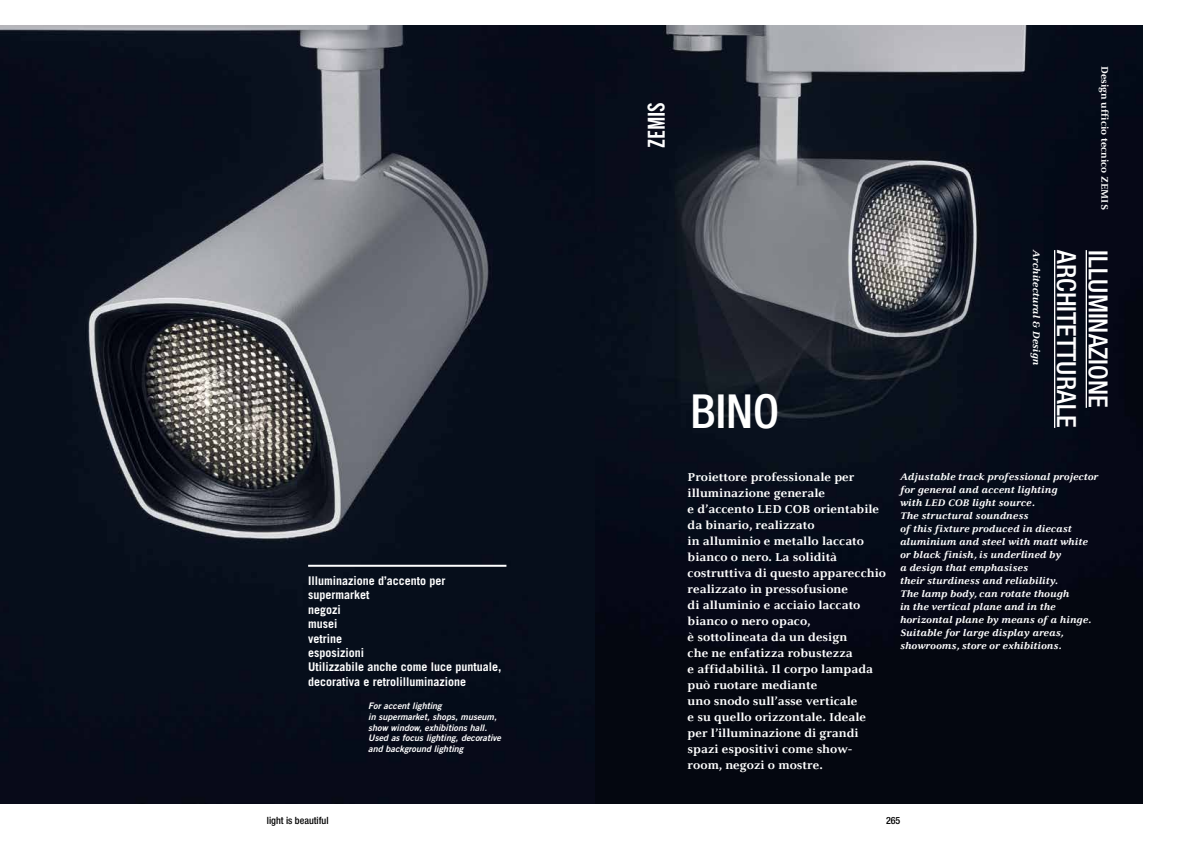
<style>
.page{position:relative;width:1191px;height:842px;background:#fff}
.page>*{position:absolute;margin:0;border:0;box-sizing:border-box;transform-origin:0 0}
.t1{font:500 condensed 47px "Helvetica Neue";color:#fff}
.t2{font:500 condensed 26.4px "Helvetica Neue";color:#fff}
.t3{font:24px "Alternate Gothic No 2 BT";color:#fff}
.t4{font:700 12px/16px "Celeste ST";color:#fff}
.t5{font:700 12px/14.4px "Trade Gothic";color:#fff}
.t6{font:italic 700 10px/13px "Celeste ST";color:#fff}
.t7{font:700 10px "Celeste ST";color:#fff}
.t8{font:500 condensed 10px "Helvetica Neue";color:#000}
.t9{font:italic 9px/10.8px "Trade Gothic Bold Two";color:#fff}
</style>
<div class="page">
<img style="left:0;top:26px;width:1142px;height:777px">
<hr style="left:1085px;top:250px;width:2px;height:158px;background:#fff">
<hr style="left:1054px;top:250px;width:1px;height:178px;background:#fff">
<hr style="left:308px;top:565px;width:198px;height:2px;background:#fff">
<p class="t5" style="left:308px;top:573px;width:195px">Illuminazione d’accento per supermarket<br>negozi<br>musei<br>vetrine<br>esposizioni<br>Utilizzabile anche come luce puntuale, decorativa e retrolilluminazione</p>
<p class="t9" style="left:368px;top:700px;width:134px">For accent lighting<br>in supermarket, shops, museum, show window, exhibitions hall.<br>Used as focus lighting, decorative and background lighting</p>
<h3 class="t3" style="left:643px;top:148px;width:48px;rotate:-90deg">ZEMIS</h3>
<h1 class="t1" style="left:690px;top:383px;width:90px">BINO</h1>
<p class="t7" style="left:1110px;top:66px;width:146px;rotate:90deg">Design ufficio tecnico ZEMIS</p>
<p class="t6" style="left:1042px;top:250px;width:117px;rotate:90deg">Architectural &amp; Design</p>
<h2 class="t2" style="left:1082px;top:250px;width:179px;rotate:90deg">ARCHITETTURALE</h2>
<h2 class="t2" style="left:1114px;top:250px;width:159px;rotate:90deg">ILLUMINAZIONE</h2>
<p class="t4" style="left:687px;top:470px;width:200px">Proiettore professionale per illuminazione generale<br>e d’accento LED COB orientabile da binario, realizzato<br>in alluminio e metallo laccato bianco o nero. La solidità costruttiva di questo apparecchio realizzato in pressofusione<br>di alluminio e acciaio laccato bianco o nero opaco,<br>è sottolineata da un design<br>che ne enfatizza robustezza<br>e affidabilità. Il corpo lampada può ruotare mediante<br>uno snodo sull’asse verticale<br>e su quello orizzontale. Ideale per l’illuminazione di grandi spazi espositivi come show&shy;room, negozi o mostre.</p>
<p class="t6" style="left:900px;top:470px;width:200px">Adjustable track professional projector for general and accent lighting<br>with LED COB light source.<br>The structural soundness<br>of this fixture produced in diecast aluminium and steel with matt white or black finish, is underlined by<br>a design that emphasises<br>their sturdiness and reliability.<br>The lamp body, can rotate though<br>in the vertical plane and in the horizontal plane by means of a hinge.<br>Suitable for large display areas, showrooms, store or exhibitions.</p>
<p class="t8" style="left:267px;top:815px;width:63px">light is beautiful</p>
<p class="t8" style="left:886px;top:815px;width:16px">265</p>
</div>
